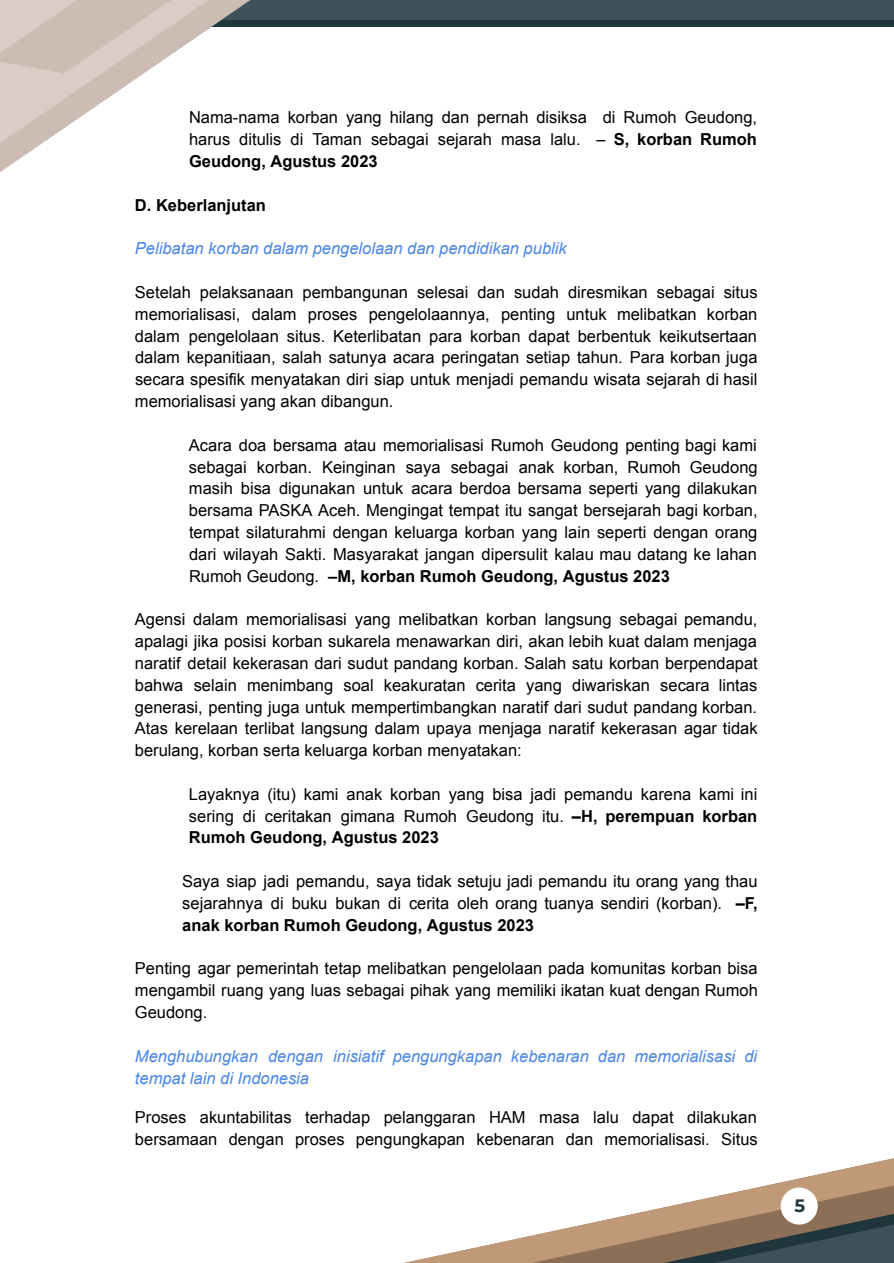
<style>
.page{position:relative;width:894px;height:1263px;background:#fff}
.page>*{position:absolute;margin:0;border:0;box-sizing:border-box;transform-origin:0 0}
.t1{font:700 18px "Montserrat";color:#1f363c}
.t2{font:16.5px/21.8px "Arial";color:#000;text-align:justify}
.t3{font:italic 16.5px/21.8px "Arial";color:#4a86e8}
.t4{font:700 16.5px "Arial";color:#000}
.s1{font-weight:700}
.s2{font-weight:700;font-style:italic}
</style>
<div class="page">
<div style="left:0;top:0;width:894px;height:20px;background:#3e5058"></div>
<div style="left:0;top:20px;width:894px;height:6px;background:#1f363c"></div>
<svg style="left:0;top:0;width:250px;height:172px"></svg>
<svg style="left:404px;top:1158px;width:490px;height:105px"></svg>
<div style="left:781px;top:1188px;width:37px;height:37px;background:#fff;border-radius:50%"></div>
<p class="t2" style="left:189px;top:107px;width:570px">Nama-nama korban yang hilang dan pernah disiksa di Rumoh Geudong, harus ditulis di Taman sebagai sejarah masa lalu. – <span class="s1">S, korban Rumoh Geudong, Agustus 2023</span></p>
<p class="t4" style="left:135px;top:196px;width:133px">D. Keberlanjutan</p>
<p class="t3" style="left:135px;top:238px;width:433px">Pelibatan korban dalam pengelolaan dan pendidikan publik</p>
<p class="t2" style="left:135px;top:281px;width:624px">Setelah pelaksanaan pembangunan selesai dan sudah diresmikan sebagai situs memorialisasi, dalam proses pengelolaannya, penting untuk melibatkan korban dalam pengelolaan situs. Keterlibatan para korban dapat berbentuk keikutsertaan dalam kepanitiaan, salah satunya acara peringatan setiap tahun. Para korban juga secara spesifik menyatakan diri siap untuk menjadi pemandu wisata sejarah di hasil memorialisasi yang akan dibangun.</p>
<p class="t2" style="left:189px;top:434px;width:570px">Acara doa bersama atau memorialisasi Rumoh Geudong penting bagi kami sebagai korban. Keinginan saya sebagai anak korban, Rumoh Geudong masih bisa digunakan untuk acara berdoa bersama seperti yang dilakukan bersama PASKA Aceh. Mengingat tempat itu sangat bersejarah bagi korban, tempat silaturahmi dengan keluarga korban yang lain seperti dengan orang dari wilayah Sakti. Masyarakat jangan dipersulit kalau mau datang ke lahan Rumoh Geudong. <span class="s2">–</span><span class="s1">M, korban Rumoh Geudong, Agustus 2023</span></p>
<p class="t2" style="left:135px;top:609px;width:624px">Agensi dalam memorialisasi yang melibatkan korban langsung sebagai pemandu, apalagi jika posisi korban sukarela menawarkan diri, akan lebih kuat dalam menjaga naratif detail kekerasan dari sudut pandang korban. Salah satu korban berpendapat bahwa selain menimbang soal keakuratan cerita yang diwariskan secara lintas generasi, penting juga untuk mempertimbangkan naratif dari sudut pandang korban.<br>Atas kerelaan terlibat langsung dalam upaya menjaga naratif kekerasan agar tidak berulang, korban serta keluarga korban menyatakan:</p>
<p class="t2" style="left:189px;top:783px;width:570px">Layaknya (itu) kami anak korban yang bisa jadi pemandu karena kami ini sering di ceritakan gimana Rumoh Geudong itu. <span class="s1">–H, perempuan korban Rumoh Geudong, Agustus 2023</span></p>
<p class="t2" style="left:182px;top:871px;width:577px">Saya siap jadi pemandu, saya tidak setuju jadi pemandu itu orang yang thau sejarahnya di buku bukan di cerita oleh orang tuanya sendiri (korban). <span class="s1">–F, anak korban Rumoh Geudong, Agustus 2023</span></p>
<p class="t2" style="left:135px;top:958px;width:624px">Penting agar pemerintah tetap melibatkan pengelolaan pada komunitas korban bisa mengambil ruang yang luas sebagai pihak yang memiliki ikatan kuat dengan Rumoh Geudong.</p>
<p class="t3" style="left:135px;top:1045px;width:624px">Menghubungkan dengan inisiatif pengungkapan kebenaran dan memorialisasi di tempat lain di Indonesia</p>
<p class="t2" style="left:135px;top:1107px;width:624px">Proses akuntabilitas terhadap pelanggaran HAM masa lalu dapat dilakukan bersamaan dengan proses pengungkapan kebenaran dan memorialisasi. Situs</p>
<p class="t1" style="left:795px;top:1195px;width:12px">5</p>
</div>
